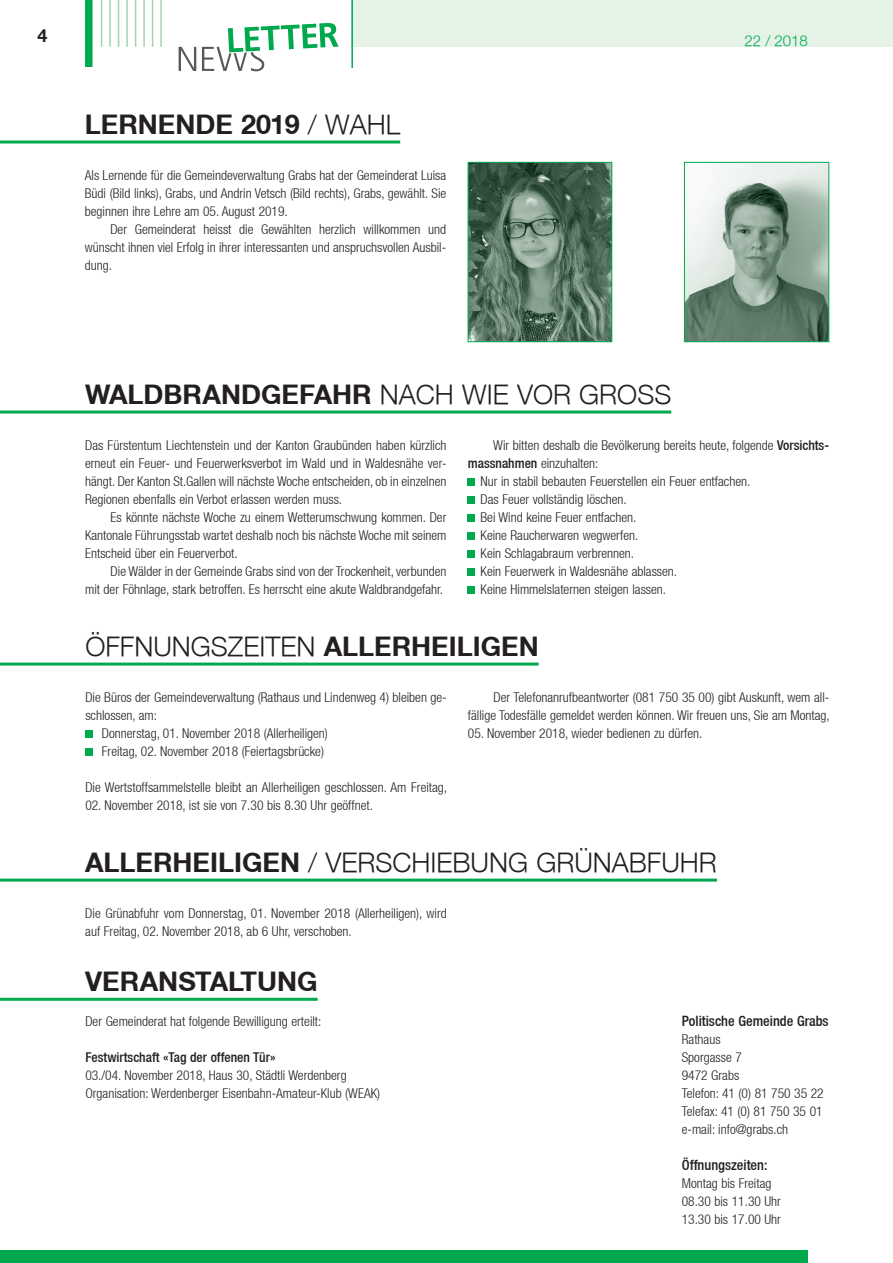
<style>
.page{position:relative;width:893px;height:1263px;background:#fff}
.page>*{position:absolute;margin:0;border:0;box-sizing:border-box;transform-origin:0 0}
.Haupttitel{font:300 27px "Helvetica Neue";color:#231f20}
.Haupttitel-2{font:700 27px "Helvetica Neue CE";color:#231f20}
.t1{font:700 18px "Helvetica Neue CE";color:#231f20}
.t2{font:300 15px "Helvetica Neue";color:#00a94e}
.Zwischentitel{font:500 condensed 14.25px "Helvetica Neue";color:#231f20}
.Grundtext_ohne_Einzu{font:300 condensed 13.5px/18px "Helvetica Neue LT";color:#231f20;text-align:justify}
.Grundtext{font:300 condensed 13.5px/18px "Helvetica Neue LT";color:#231f20;text-align:justify}
.Grundtext_ohne_Einzu-2{font:500 condensed 13.5px "Helvetica Neue";color:#231f20}
.s1{font-family:"Helvetica Neue";font-weight:300}
.s2{font-family:"Helvetica Neue";font-weight:500}
.s3{font-family:"Helvetica Neue CE";font-weight:700}
</style>
<div class="page">
<hr style="left:0;top:998px;width:318px;height:3px;background:#00a94e">
<hr style="left:0;top:140px;width:400px;height:3px;background:#00a94e">
<svg style="left:467px;top:162px;width:145px;height:180px;background:#567462"></svg>
<svg style="left:684px;top:162px;width:145px;height:180px;background:#95ab9e"></svg>
<hr style="left:0;top:662px;width:539px;height:3px;background:#00a94e">
<div style="left:85px;top:731px;width:8px;height:7px;background:#00a94e"></div>
<div style="left:85px;top:749px;width:8px;height:7px;background:#00a94e"></div>
<hr style="left:0;top:878px;width:717px;height:3px;background:#00a94e">
<hr style="left:0;top:410px;width:671px;height:3px;background:#00a94e">
<div style="left:468px;top:479px;width:7px;height:7px;background:#00a94e"></div>
<div style="left:468px;top:497px;width:7px;height:7px;background:#00a94e"></div>
<div style="left:468px;top:515px;width:7px;height:7px;background:#00a94e"></div>
<div style="left:468px;top:533px;width:7px;height:7px;background:#00a94e"></div>
<div style="left:468px;top:551px;width:7px;height:7px;background:#00a94e"></div>
<div style="left:468px;top:569px;width:7px;height:7px;background:#00a94e"></div>
<div style="left:468px;top:587px;width:7px;height:7px;background:#00a94e"></div>
<div style="left:352px;top:0;width:541px;height:47px;background:#e5f3e7"></div>
<div style="left:85px;top:0;width:8px;height:67px;background:#00a94e"></div>
<hr style="left:101px;top:0;width:1px;height:47px;background:#a1d4ae">
<hr style="left:109px;top:0;width:2px;height:47px;background:#a1d4ae">
<hr style="left:118px;top:0;width:1px;height:47px;background:#a1d4ae">
<hr style="left:126px;top:0;width:2px;height:47px;background:#a1d4ae">
<hr style="left:135px;top:0;width:1px;height:47px;background:#a1d4ae">
<hr style="left:143px;top:0;width:2px;height:47px;background:#a1d4ae">
<hr style="left:152px;top:0;width:1px;height:47px;background:#a1d4ae">
<hr style="left:160px;top:0;width:2px;height:47px;background:#a1d4ae">
<hr style="left:351px;top:0;width:2px;height:68px;background:#00a94e">
<div style="left:0;top:1250px;width:808px;height:13px;background:#00a94e"></div>
<svg style="left:179px;top:47px;width:17px;height:24px"></svg>
<svg style="left:202px;top:23px;width:137px;height:48px"></svg>
<h2 class="t1" style="left:38px;top:25px;width:12px">4</h2>
<p class="t2" style="left:744px;top:32px;width:65px">22 / 2018</p>
<p class="Haupttitel-2" style="left:85px;top:108px;width:317px">LERNENDE 2019 <span class="s1">/ WAHL</span></p>
<p class="Grundtext_ohne_Einzu" style="left:85px;top:166px;width:363px">Als Lernende für die Gemeindeverwaltung Grabs hat der Gemeinderat Luisa Büdi (Bild links), Grabs, und Andrin Vetsch (Bild rechts), Grabs, gewählt. Sie beginnen ihre Lehre am 05. August 2019.</p>
<p class="Grundtext" style="left:85px;top:220px;width:363px;text-indent:26px">Der Gemeinderat heisst die Gewählten herzlich willkommen und wünscht ihnen viel Erfolg in ihrer interessanten und anspruchsvollen Ausbil&shy;dung.</p>
<p class="Haupttitel-2" style="left:85px;top:378px;width:588px">WALDBRANDGEFAHR <span class="s1">NACH WIE VOR GROSS</span></p>
<p class="Grundtext_ohne_Einzu" style="left:85px;top:436px;width:363px">Das Fürstentum Liechtenstein und der Kanton Graubünden haben kürzlich erneut ein Feuer- und Feuerwerksverbot im Wald und in Waldesnähe ver&shy;hängt. Der Kanton St.Gallen will nächste Woche entscheiden, ob in einzelnen Regionen ebenfalls ein Verbot erlassen werden muss.</p>
<p class="Grundtext" style="left:85px;top:508px;width:363px;text-indent:26px">Es könnte nächste Woche zu einem Wetterumschwung kommen. Der Kantonale Führungsstab wartet deshalb noch bis nächste Woche mit seinem Entscheid über ein Feuerverbot.</p>
<p class="Grundtext" style="left:85px;top:562px;width:363px;text-align:right">Die Wälder in der Gemeinde Grabs sind von der Trockenheit, verbunden<br>mit der Föhnlage, stark betroffen. Es herrscht eine akute Waldbrandgefahr.</p>
<p class="Grundtext" style="left:468px;top:436px;width:363px;text-indent:26px">Wir bitten deshalb die Bevölkerung bereits heute, folgende <span class="s2">Vorsichts&shy;massnahmen</span> einzuhalten:</p>
<p class="Grundtext" style="left:480px;top:472px;width:271px">Nur in stabil bebauten Feuerstellen ein Feuer entfachen.</p>
<p class="Grundtext" style="left:480px;top:490px;width:148px">Das Feuer vollständig löschen.</p>
<p class="Grundtext" style="left:480px;top:508px;width:157px">Bei Wind keine Feuer entfachen.</p>
<p class="Grundtext" style="left:480px;top:526px;width:159px">Keine Raucherwaren wegwerfen.</p>
<p class="Grundtext" style="left:480px;top:544px;width:155px">Kein Schlagabraum verbrennen.</p>
<p class="Grundtext" style="left:480px;top:562px;width:198px">Kein Feuerwerk in Waldesnähe ablassen.</p>
<p class="Grundtext" style="left:480px;top:580px;width:187px">Keine Himmelslaternen steigen lassen.</p>
<p class="Haupttitel" style="left:85px;top:630px;width:455px">ÖFFNUNGSZEITEN <span class="s3">ALLERHEILIGEN</span></p>
<p class="Grundtext_ohne_Einzu" style="left:85px;top:688px;width:363px">Die Büros der Gemeindeverwaltung (Rathaus und Lindenweg 4) bleiben ge&shy;schlossen, am:</p>
<p class="Grundtext_ohne_Einzu" style="left:102px;top:724px;width:228px">Donnerstag, 01. November 2018 (Allerheiligen)</p>
<p class="Grundtext_ohne_Einzu" style="left:102px;top:742px;width:224px">Freitag, 02. November 2018 (Feiertagsbrücke)</p>
<p class="Grundtext_ohne_Einzu" style="left:85px;top:778px;width:363px">Die Wertstoffsammelstelle bleibt an Allerheiligen geschlossen. Am Freitag,</p>
<p class="Grundtext_ohne_Einzu" style="left:85px;top:796px;width:289px">02. November 2018, ist sie von 7.30 bis 8.30 Uhr geöffnet.</p>
<p class="Grundtext" style="left:468px;top:688px;width:363px;text-align:right">Der Telefonanrufbeantworter (081 750 35 00) gibt Auskunft, wem all&shy;fällige Todesfälle gemeldet werden können. Wir freuen uns, Sie am Montag,</p>
<p class="Grundtext" style="left:468px;top:724px;width:236px">05. November 2018, wieder bedienen zu dürfen.</p>
<p class="Haupttitel" style="left:85px;top:846px;width:633px"><span class="s3">ALLERHEILIGEN</span> / VERSCHIEBUNG GRÜNABFUHR</p>
<p class="Grundtext_ohne_Einzu" style="left:85px;top:904px;width:363px">Die Grünabfuhr vom Donnerstag, 01. November 2018 (Allerheiligen), wird auf Freitag, 02. November 2018, ab 6 Uhr, verschoben.</p>
<p class="Haupttitel-2" style="left:85px;top:965px;width:234px">VERANSTALTUNG</p>
<p class="Grundtext_ohne_Einzu" style="left:85px;top:1012px;width:238px">Der Gemeinderat hat folgende Bewilligung erteilt:</p>
<p class="Grundtext_ohne_Einzu-2" style="left:85px;top:1049px;width:192px">Festwirtschaft «Tag der offenen Tür»</p>
<p class="Grundtext_ohne_Einzu" style="left:85px;top:1066px;width:263px">03./04. November 2018, Haus 30, Städtli Werdenberg</p>
<p class="Grundtext_ohne_Einzu" style="left:85px;top:1084px;width:296px">Organisation: Werdenberger Eisenbahn-Amateur-Klub (WEAK)</p>
<p class="Zwischentitel" style="left:682px;top:1012px;width:148px">Politische Gemeinde Grabs</p>
<p class="Grundtext_ohne_Einzu" style="left:682px;top:1030px;width:40px">Rathaus</p>
<p class="Grundtext_ohne_Einzu" style="left:682px;top:1048px;width:62px">Sporgasse 7</p>
<p class="Grundtext_ohne_Einzu" style="left:682px;top:1066px;width:59px">9472 Grabs</p>
<p class="Grundtext_ohne_Einzu" style="left:682px;top:1084px;width:143px">Telefon: 41 (0) 81 750 35 22</p>
<p class="Grundtext_ohne_Einzu" style="left:682px;top:1102px;width:142px">Telefax: 41 (0) 81 750 35 01</p>
<p class="Grundtext_ohne_Einzu" style="left:682px;top:1120px;width:108px">e-mail: info@grabs.ch</p>
<p class="Zwischentitel" style="left:682px;top:1156px;width:87px">Öffnungszeiten:</p>
<p class="Grundtext_ohne_Einzu" style="left:682px;top:1174px;width:91px">Montag bis Freitag</p>
<p class="Grundtext_ohne_Einzu" style="left:682px;top:1192px;width:101px">08.30 bis 11.30 Uhr</p>
<p class="Grundtext_ohne_Einzu" style="left:682px;top:1210px;width:101px">13.30 bis 17.00 Uhr</p>
</div>
